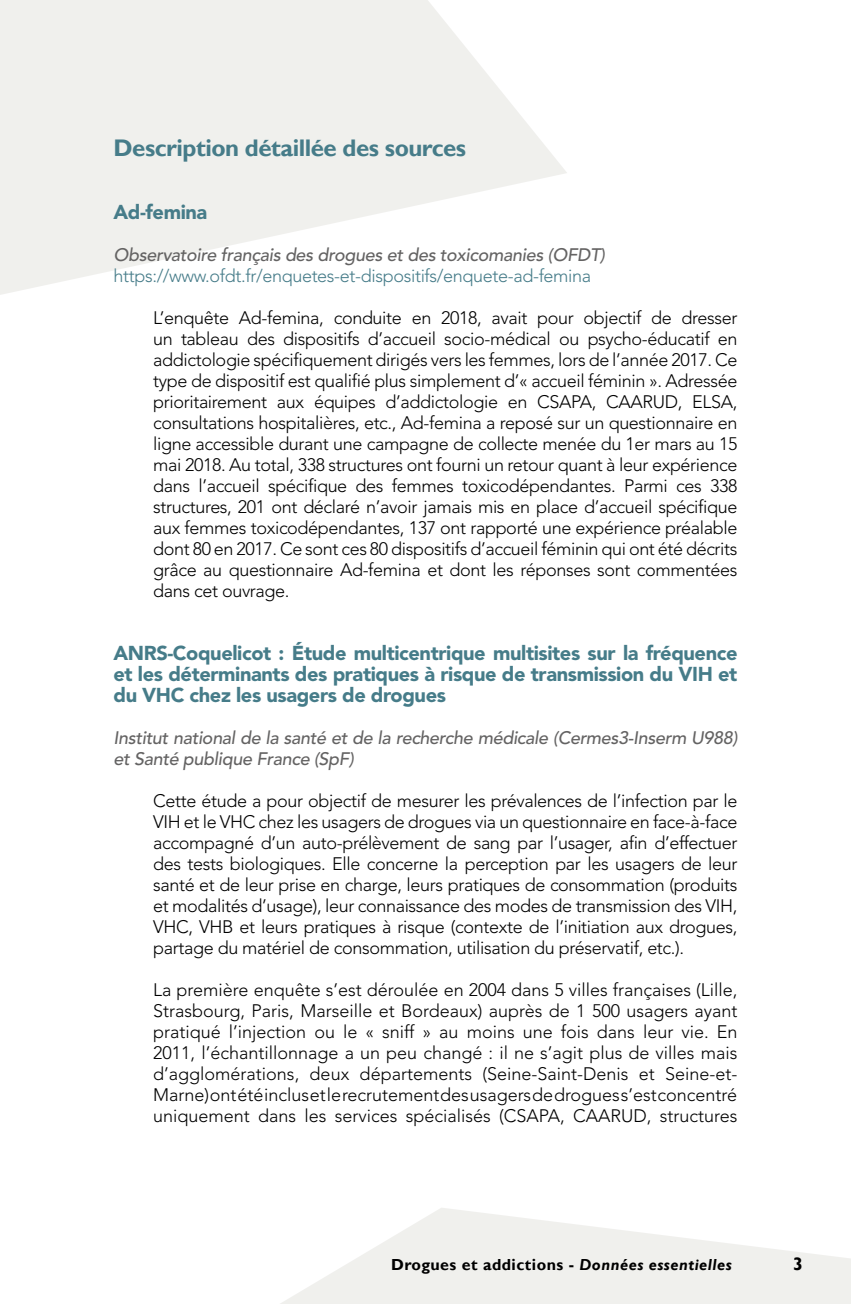
<style>
.page{position:relative;width:851px;height:1304px;background:#fff}
.page>*{position:absolute;margin:0;border:0;box-sizing:border-box;transform-origin:0 0}
.Titre2{font:700 24px "Gill Sans";letter-spacing:-.02em;color:#467c89}
.Reperes_methodo{font:900 20px/21px "Avenir LT Std";letter-spacing:-.02em;color:#467c89;text-align:justify}
.Repères_méthodos_tex{font:300 18px/21px "Avenir LT Std";letter-spacing:-.02em;color:#000;text-align:justify}
.Organisme{font:italic 500 18px/21px "Avenir LT Std";letter-spacing:-.02em;color:#646363}
.Texte_courant{font:300 18px "Avenir LT Std";letter-spacing:-.02em;color:#467c89}
.t1{font:700 18px "Gill Sans";color:#000}
.t2{font:700 16px "Gill Sans";letter-spacing:.03em;color:#000}
.s1{font-style:italic}
</style>
<div class="page">
<svg style="left:280px;top:1208px;width:570px;height:96px;fill:#f0f0ed"></svg>
<svg style="left:0;top:0;width:567px;height:295px;fill:#f0f0ed"></svg>
<p class="Titre2" style="left:113px;top:133px;width:354px">Description détaillée des sources</p>
<p class="Reperes_methodo" style="left:113px;top:201px;width:95px">Ad-femina</p>
<p class="Organisme" style="left:113px;top:245px;width:493px">Observatoire français des drogues et des toxicomanies (OFDT)</p>
<p class="Texte_courant" style="left:113px;top:265px;width:479px">https://www.ofdt.fr/enquetes-et-dispositifs/enquete-ad-femina</p>
<p class="Repères_méthodos_tex" style="left:153px;top:307px;width:586px">L’enquête Ad-femina, conduite en 2018, avait pour objectif de dresser un tableau des dispositifs d’accueil socio-médical ou psycho-éducatif en addictologie spécifiquement dirigés vers les femmes, lors de l’année 2017. Ce type de dispositif est qualifié plus simplement d’« accueil féminin ». Adressée prioritairement aux équipes d’addictologie en CSAPA, CAARUD, ELSA, consultations hospitalières, etc., Ad-femina a reposé sur un questionnaire en ligne accessible durant une campagne de collecte menée du 1er mars au 15 mai 2018. Au total, 338 structures ont fourni un retour quant à leur expérience dans l’accueil spécifique des femmes toxicodépendantes. Parmi ces 338 structures, 201 ont déclaré n’avoir jamais mis en place d’accueil spécifique aux femmes toxicodépendantes, 137 ont rapporté une expérience préalable dont 80 en 2017. Ce sont ces 80 dispositifs d’accueil féminin qui ont été décrits grâce au questionnaire Ad-femina et dont les réponses sont commentées dans cet ouvrage.</p>
<p class="Reperes_methodo" style="left:113px;top:642px;width:625px">ANRS-Coquelicot : Étude multicentrique multisites sur la fréquence et les déterminants des pratiques à risque de transmission du VIH et du VHC chez les usagers de drogues</p>
<p class="Organisme" style="left:113px;top:728px;width:625px">Institut national de la santé et de la recherche médicale (Cermes3-Inserm U988) et Santé publique France (SpF)</p>
<p class="Repères_méthodos_tex" style="left:153px;top:790px;width:586px">Cette étude a pour objectif de mesurer les prévalences de l’infection par le VIH et le VHC chez les usagers de drogues via un questionnaire en face-à-face accompagné d’un auto-prélèvement de sang par l’usager, afin d’effectuer des tests biologiques. Elle concerne la perception par les usagers de leur santé et de leur prise en charge, leurs pratiques de consommation (produits et modalités d’usage), leur connaissance des modes de transmission des VIH, VHC, VHB et leurs pratiques à risque (contexte de l’initiation aux drogues, partage du matériel de consommation, utilisation du préservatif, etc.).</p>
<p class="Repères_méthodos_tex" style="left:153px;top:979px;width:585px">La première enquête s’est déroulée en 2004 dans 5 villes françaises (Lille, Strasbourg, Paris, Marseille et Bordeaux) auprès de 1 500 usagers ayant pratiqué l’injection ou le « sniff » au moins une fois dans leur vie. En 2011, l’échantillonnage a un peu changé : il ne s’agit plus de villes mais d’agglomérations, deux départements (Seine-Saint-Denis et Seine-et-Marne) ont été inclus et le recrutement des usagers de drogues s’est concentré uniquement dans les services spécialisés (CSAPA, CAARUD, structures</p>
<p class="t2" style="left:391px;top:1255px;width:342px">Drogues et addictions - <span class="s1">Données essentielles</span></p>
<p class="t1" style="left:793px;top:1253px;width:11px">3</p>
</div>
